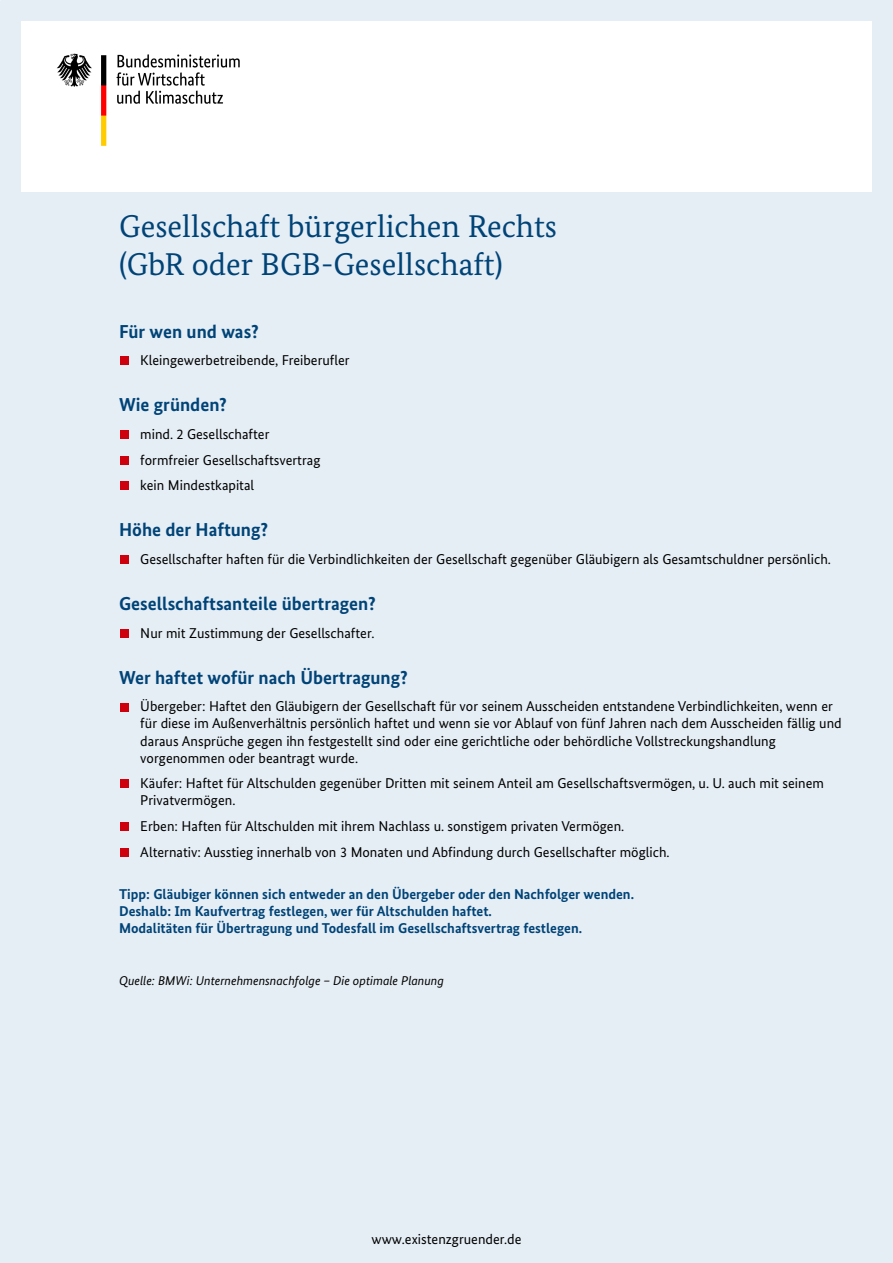
<style>
.page{position:relative;width:893px;height:1263px;background:#e5eef5}
.page>*{position:absolute;margin:0;border:0;box-sizing:border-box;transform-origin:0 0}
.t1{font:31.5px/37.8px "Bundes Serif";color:#004377}
.t2{font:700 18.75px "Bundes Sans";color:#004377}
.t3{font:14.25px/17.1px "Bundes Sans";color:#000}
.t4{font:700 14.25px/17.1px "Bundes Sans";color:#004377}
.t5{font:italic 12.75px "Bundes Sans";color:#000}
</style>
<div class="page">
<div style="left:21px;top:21px;width:851px;height:170px;background:#fff"></div>
<div style="left:121px;top:848px;width:8px;height:8px;background:#cf000e"></div>
<div style="left:121px;top:822px;width:8px;height:9px;background:#cf000e"></div>
<div style="left:121px;top:780px;width:8px;height:8px;background:#cf000e"></div>
<div style="left:121px;top:703px;width:8px;height:8px;background:#cf000e"></div>
<div style="left:121px;top:629px;width:8px;height:9px;background:#cf000e"></div>
<div style="left:121px;top:555px;width:8px;height:9px;background:#cf000e"></div>
<div style="left:121px;top:482px;width:8px;height:8px;background:#cf000e"></div>
<div style="left:121px;top:456px;width:8px;height:9px;background:#cf000e"></div>
<div style="left:121px;top:430px;width:8px;height:9px;background:#cf000e"></div>
<div style="left:121px;top:357px;width:8px;height:8px;background:#cf000e"></div>
<img style="left:57px;top:53px;width:183px;height:93px">
<h1 class="t1" style="left:119px;top:210px;width:439px">Gesellschaft bürgerlichen Rechts (GbR oder BGB-Gesellschaft)</h1>
<h2 class="t2" style="left:119px;top:324px;width:141px">Für wen und was?</h2>
<p class="t3" style="left:140px;top:353px;width:211px">Kleingewerbetreibende, Freiberufler</p>
<h2 class="t2" style="left:119px;top:398px;width:110px">Wie gründen?</h2>
<p class="t3" style="left:140px;top:422px;width:182px;line-height:25.7px">mind. 2 Gesellschafter formfreier Gesellschaftsvertrag kein Mindestkapital</p>
<h2 class="t2" style="left:119px;top:523px;width:151px">Höhe der Haftung?</h2>
<p class="t3" style="left:140px;top:552px;width:692px">Gesellschafter haften für die Verbindlichkeiten der Gesellschaft gegenüber Gläubigern als Gesamtschuldner persönlich.</p>
<h2 class="t2" style="left:119px;top:597px;width:258px">Gesellschaftsanteile übertragen?</h2>
<p class="t3" style="left:140px;top:625px;width:236px">Nur mit Zustimmung der Gesellschafter.</p>
<h2 class="t2" style="left:119px;top:670px;width:291px">Wer haftet wofür nach Übertragung?</h2>
<p class="t3" style="left:140px;top:699px;width:703px">Übergeber: Haftet den Gläubigern der Gesellschaft für vor seinem Ausscheiden entstandene Verbindlichkeiten, wenn er für diese im Außenverhältnis persönlich haftet und wenn sie vor Ablauf von fünf Jahren nach dem Ausscheiden fällig und daraus Ansprüche gegen ihn festgestellt sind oder eine gerichtliche oder behördliche Vollstreckungshandlung vorgenommen oder beantragt wurde.</p>
<p class="t3" style="left:140px;top:776px;width:685px">Käufer: Haftet für Altschulden gegenüber Dritten mit seinem Anteil am Gesellschaftsvermögen, u. U. auch mit seinem<br>Privatvermögen.</p>
<p class="t3" style="left:140px;top:814px;width:531px;line-height:25.7px">Erben: Haften für Altschulden mit ihrem Nachlass u. sonstigem privaten Vermögen.<br>Alternativ: Ausstieg innerhalb von 3 Monaten und Abfindung durch Gesellschafter möglich.</p>
<p class="t4" style="left:119px;top:887px;width:516px">Tipp: Gläubiger können sich entweder an den Übergeber oder den Nachfolger wenden.<br>Deshalb: Im Kaufvertrag festlegen, wer für Altschulden haftet.<br>Modalitäten für Übertragung und Todesfall im Gesellschaftsvertrag festlegen.</p>
<p class="t5" style="left:119px;top:976px;width:326px">Quelle: BMWi: Unternehmensnachfolge – Die optimale Planung</p>
<p class="t3" style="left:371px;top:1232px;width:151px">www.existenzgruender.de</p>
</div>
